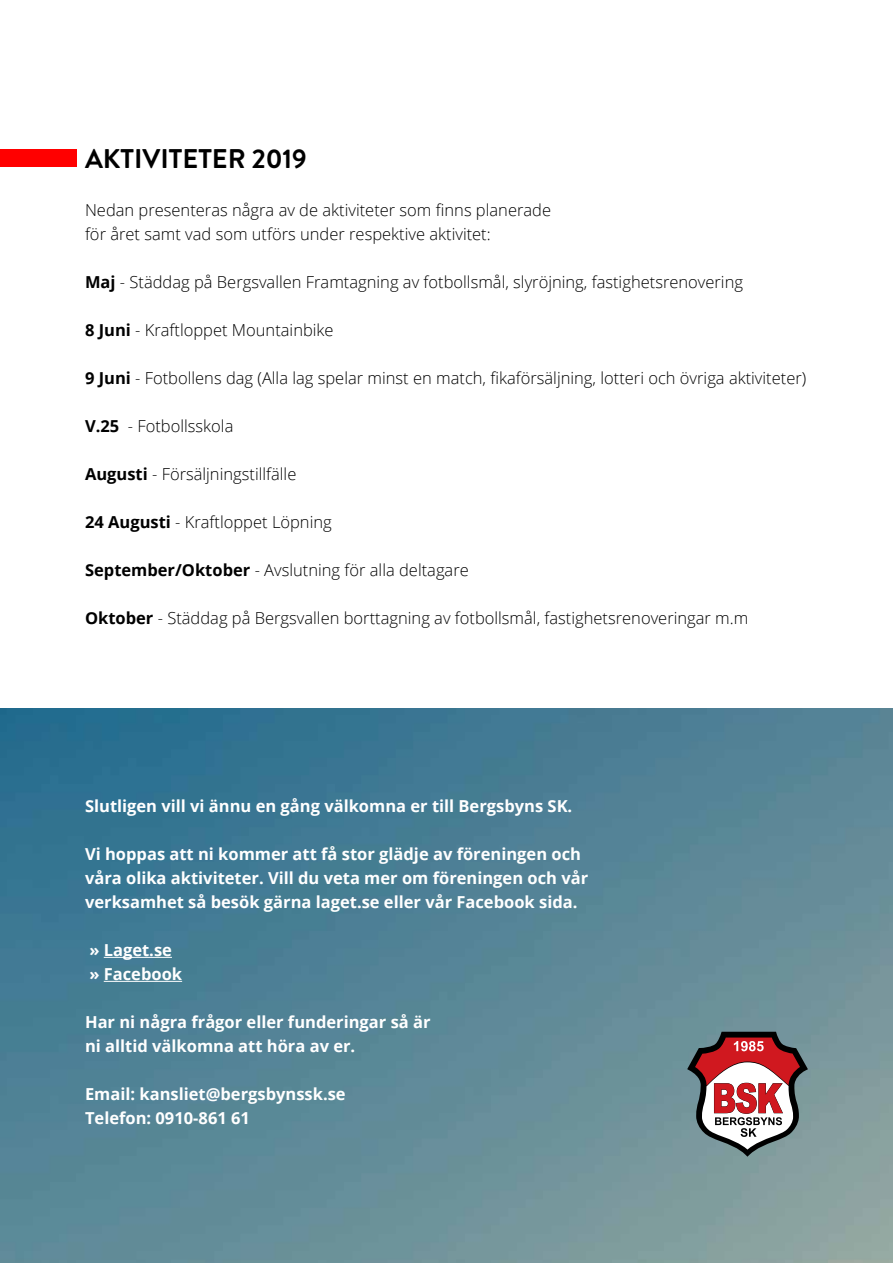
<style>
.page{position:relative;width:893px;height:1263px;background:#fff}
.page>*{position:absolute;margin:0;border:0;box-sizing:border-box;transform-origin:0 0}
.t1{font:700 27px "Brandon Grotesque";color:#000}
.t2{font:300 16.5px/24px "Open Sans";color:#000}
.t3{font:700 16.5px/24px "Open Sans";color:#fff}
.s1{font-weight:700}
</style>
<div class="page">
<div style="left:0;top:149px;width:77px;height:17px;background:#f00"></div>
<img style="left:0;top:708px;width:893px;height:555px">
<hr style="left:104px;top:957px;width:68px;height:1px;background:#fff">
<hr style="left:104px;top:981px;width:78px;height:1px;background:#fff">
<svg style="left:687px;top:1032px;width:121px;height:125px"></svg>
<h1 class="t1" style="left:85px;top:140px;width:223px">AKTIVITETER 2019</h1>
<p class="t2" style="left:85px;top:197px;width:468px">Nedan presenteras några av de aktiviteter som finns planerade för året samt vad som utförs under respektive aktivitet:</p>
<p class="t2" style="left:85px;top:269px;width:659px"><span class="s1">Maj</span> - Städdag på Bergsvallen Framtagning av fotbollsmål, slyröjning, fastighetsrenovering</p>
<p class="t2" style="left:85px;top:317px;width:250px"><span class="s1">8 Juni</span> - Kraftloppet Mountainbike</p>
<p class="t2" style="left:85px;top:365px;width:723px"><span class="s1">9 Juni</span> - Fotbollens dag (Alla lag spelar minst en match, fikaförsäljning, lotteri och övriga aktiviteter)</p>
<p class="t2" style="left:85px;top:413px;width:150px"><span class="s1">V.25</span> - Fotbollsskola</p>
<p class="t2" style="left:85px;top:461px;width:213px"><span class="s1">Augusti</span> - Försäljningstillfälle</p>
<p class="t2" style="left:85px;top:509px;width:248px"><span class="s1">24 Augusti</span> - Kraftloppet Löpning</p>
<p class="t2" style="left:85px;top:557px;width:385px"><span class="s1">September/Oktober</span> - Avslutning för alla deltagare</p>
<p class="t2" style="left:85px;top:605px;width:665px"><span class="s1">Oktober</span> - Städdag på Bergsvallen borttagning av fotbollsmål, fastighetsrenoveringar m.m</p>
<p class="t3" style="left:85px;top:794px;width:489px">Slutligen vill vi ännu en gång välkomna er till Bergsbyns SK.</p>
<p class="t3" style="left:85px;top:842px;width:505px">Vi hoppas att ni kommer att få stor glädje av föreningen och våra olika aktiviteter. Vill du veta mer om föreningen och vår verksamhet så besök gärna laget.se eller vår Facebook sida.</p>
<p class="t3" style="left:89px;top:938px;width:94px">» Laget.se » Facebook</p>
<p class="t3" style="left:85px;top:1010px;width:347px">Har ni några frågor eller funderingar så är ni alltid välkomna att höra av er.</p>
<p class="t3" style="left:85px;top:1082px;width:262px">Email: kansliet@bergsbynssk.se<br>Telefon: 0910-861 61</p>
</div>
